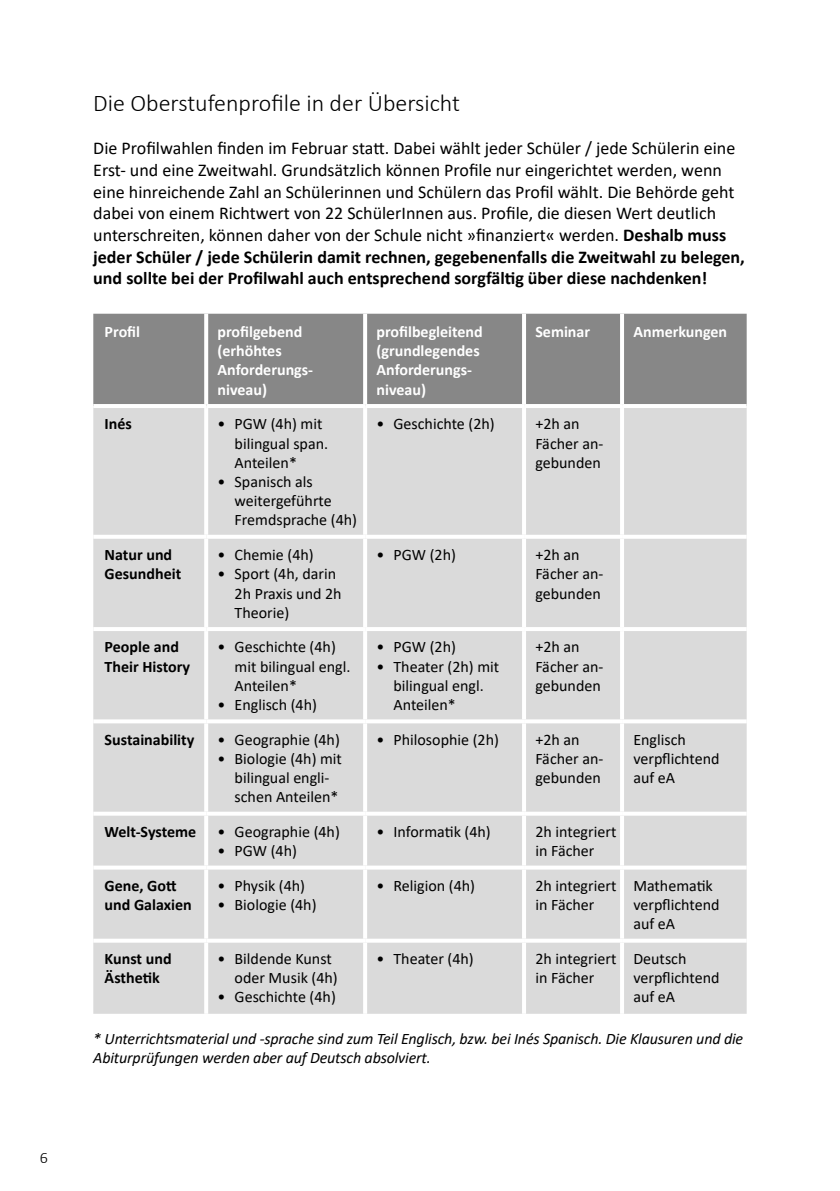
<style>
.page{position:relative;width:840px;height:1191px;background:#fff}
.page>*{position:absolute;margin:0;border:0;box-sizing:border-box;transform-origin:0 0}
.t1{font:300 24px "Calibri";color:#000}
.t2{font:18px/21.6px "Calibri";color:#000}
.t3{font:16px/19.2px "Calibri";color:#000}
.t4{font:italic 16px/19.2px "Calibri";letter-spacing:-.01em;color:#000}
.t5{font:700 16px/19.2px "Calibri";color:#fff}
.t6{font:700 16px/19.2px "Calibri";color:#000}
.t7{font:300 16px "Calibri";color:#000}
.s1{font-weight:700}
</style>
<div class="page">
<div style="left:93px;top:314px;width:653px;height:90px;background:#878787"></div>
<div style="left:93px;top:408px;width:653px;height:605px;background:#dadada"></div>
<svg style="left:204px;top:314px;width:4px;height:90px"></svg>
<svg style="left:363px;top:314px;width:4px;height:90px"></svg>
<svg style="left:521px;top:314px;width:4px;height:90px"></svg>
<svg style="left:619px;top:314px;width:4px;height:90px"></svg>
<hr style="left:204px;top:408px;width:4px;height:127px;background:#fff">
<hr style="left:363px;top:408px;width:4px;height:127px;background:#fff">
<svg style="left:521px;top:408px;width:4px;height:127px"></svg>
<svg style="left:619px;top:408px;width:4px;height:127px"></svg>
<hr style="left:93px;top:535px;width:113px;height:4px;background:#fff">
<hr style="left:206px;top:535px;width:159px;height:4px;background:#fff">
<hr style="left:204px;top:539px;width:4px;height:88px;background:#fff">
<hr style="left:365px;top:535px;width:158px;height:4px;background:#fff">
<hr style="left:363px;top:539px;width:4px;height:88px;background:#fff">
<hr style="left:523px;top:535px;width:98px;height:4px;background:#fff">
<svg style="left:521px;top:539px;width:4px;height:88px"></svg>
<hr style="left:621px;top:535px;width:125px;height:4px;background:#fff">
<svg style="left:619px;top:539px;width:4px;height:88px"></svg>
<hr style="left:93px;top:627px;width:113px;height:4px;background:#fff">
<hr style="left:206px;top:627px;width:159px;height:4px;background:#fff">
<hr style="left:204px;top:631px;width:4px;height:88px;background:#fff">
<hr style="left:365px;top:627px;width:158px;height:4px;background:#fff">
<hr style="left:363px;top:631px;width:4px;height:88px;background:#fff">
<hr style="left:523px;top:627px;width:98px;height:4px;background:#fff">
<svg style="left:521px;top:631px;width:4px;height:88px"></svg>
<hr style="left:621px;top:627px;width:125px;height:4px;background:#fff">
<svg style="left:619px;top:631px;width:4px;height:88px"></svg>
<svg style="left:93px;top:719px;width:113px;height:4px"></svg>
<svg style="left:206px;top:719px;width:159px;height:4px"></svg>
<hr style="left:204px;top:723px;width:4px;height:88px;background:#fff">
<svg style="left:365px;top:719px;width:158px;height:4px"></svg>
<hr style="left:363px;top:723px;width:4px;height:88px;background:#fff">
<svg style="left:523px;top:719px;width:98px;height:4px"></svg>
<svg style="left:521px;top:723px;width:4px;height:88px"></svg>
<svg style="left:621px;top:719px;width:125px;height:4px"></svg>
<svg style="left:619px;top:723px;width:4px;height:88px"></svg>
<svg style="left:93px;top:811px;width:113px;height:4px"></svg>
<svg style="left:206px;top:811px;width:159px;height:4px"></svg>
<hr style="left:204px;top:815px;width:4px;height:50px;background:#fff">
<svg style="left:365px;top:811px;width:158px;height:4px"></svg>
<hr style="left:363px;top:815px;width:4px;height:50px;background:#fff">
<svg style="left:523px;top:811px;width:98px;height:4px"></svg>
<svg style="left:521px;top:815px;width:4px;height:50px"></svg>
<svg style="left:621px;top:811px;width:125px;height:4px"></svg>
<svg style="left:619px;top:815px;width:4px;height:50px"></svg>
<hr style="left:204px;top:869px;width:4px;height:69px;background:#fff">
<hr style="left:363px;top:869px;width:4px;height:69px;background:#fff">
<svg style="left:521px;top:869px;width:4px;height:69px"></svg>
<svg style="left:619px;top:869px;width:4px;height:69px"></svg>
<hr style="left:204px;top:942px;width:4px;height:71px;background:#fff">
<hr style="left:363px;top:942px;width:4px;height:71px;background:#fff">
<svg style="left:521px;top:942px;width:4px;height:71px"></svg>
<svg style="left:619px;top:942px;width:4px;height:71px"></svg>
<svg style="left:93px;top:865px;width:113px;height:4px"></svg>
<svg style="left:206px;top:865px;width:159px;height:4px"></svg>
<svg style="left:365px;top:865px;width:158px;height:4px"></svg>
<svg style="left:523px;top:865px;width:98px;height:4px"></svg>
<svg style="left:621px;top:865px;width:125px;height:4px"></svg>
<svg style="left:93px;top:938px;width:113px;height:4px"></svg>
<svg style="left:206px;top:938px;width:159px;height:4px"></svg>
<svg style="left:365px;top:938px;width:158px;height:4px"></svg>
<svg style="left:523px;top:938px;width:98px;height:4px"></svg>
<svg style="left:621px;top:938px;width:125px;height:4px"></svg>
<p class="t7" style="left:40px;top:1147px;width:10px">6</p>
<h1 class="t1" style="left:93px;top:88px;width:368px">Die Oberstufenprofile in der Übersicht</h1>
<p class="t2" style="left:93px;top:137px;width:652px">Die Profilwahlen finden im Februar statt. Dabei wählt jeder Schüler / jede Schülerin eine Erst- und eine Zweitwahl. Grundsätzlich können Profile nur eingerichtet werden, wenn eine hinreichende Zahl an Schülerinnen und Schülern das Profil wählt. Die Behörde geht dabei von einem Richtwert von 22 SchülerInnen aus. Profile, die diesen Wert deutlich unterschreiten, können daher von der Schule nicht »finanziert« werden. <span class="s1">Deshalb muss jeder Schüler / jede Schülerin damit rechnen, gegebenenfalls die Zweitwahl zu belegen, und sollte bei der Profilwahl auch entsprechend sorgfältig über diese nachdenken!</span></p>
<p class="t5" style="left:105px;top:322px;width:37px">Profil</p>
<p class="t5" style="left:217px;top:322px;width:97px">profilgebend (erhöhtes<br>Anforderungs&shy;niveau)</p>
<p class="t5" style="left:376px;top:322px;width:108px">profilbegleitend (grundlegendes<br>Anforderungs&shy;niveau)</p>
<p class="t5" style="left:535px;top:322px;width:56px">Seminar</p>
<p class="t5" style="left:633px;top:322px;width:95px">Anmerkungen</p>
<p class="t6" style="left:105px;top:414px;width:29px">Inés</p>
<p class="t3" style="left:234px;top:414px;width:95px;text-indent:-17px">• PGW (4h) mit bilingual span.<br>Anteilen*</p>
<p class="t3" style="left:234px;top:472px;width:124px;text-indent:-17px">• Spanisch als weitergeführte<br>Fremdsprache (4h)</p>
<p class="t3" style="left:376px;top:414px;width:120px">• Geschichte (2h)</p>
<p class="t3" style="left:535px;top:414px;width:69px">+2h an<br>Fächer an&shy;gebunden</p>
<p class="t6" style="left:105px;top:545px;width:78px">Natur und<br>Gesundheit</p>
<p class="t3" style="left:217px;top:545px;width:98px">• Chemie (4h)</p>
<p class="t3" style="left:234px;top:564px;width:108px;text-indent:-17px">• Sport (4h, darin<br>2h Praxis und 2h<br>Theorie)</p>
<p class="t6" style="left:105px;top:637px;width:87px">People and<br>Their History</p>
<p class="t3" style="left:234px;top:637px;width:117px;text-indent:-17px">• Geschichte (4h) mit bilingual engl.<br>Anteilen*</p>
<p class="t3" style="left:217px;top:694px;width:101px">• Englisch (4h)</p>
<p class="t6" style="left:105px;top:729px;width:91px">Sustainability</p>
<p class="t3" style="left:217px;top:729px;width:124px">• Geographie (4h)</p>
<p class="t3" style="left:234px;top:748px;width:109px;text-indent:-17px">• Biologie (4h) mit bilingual engli&shy;schen Anteilen*</p>
<p class="t6" style="left:105px;top:822px;width:93px">Welt-Systeme</p>
<p class="t3" style="left:217px;top:821px;width:124px">• Geographie (4h)</p>
<p class="t3" style="left:217px;top:841px;width:81px">• PGW (4h)</p>
<p class="t6" style="left:105px;top:875px;width:89px">Gene, Gott und Galaxien</p>
<p class="t3" style="left:217px;top:875px;width:89px">• Physik (4h)</p>
<p class="t3" style="left:217px;top:894px;width:100px">• Biologie (4h)</p>
<p class="t3" style="left:376px;top:545px;width:81px">• PGW (2h)</p>
<p class="t3" style="left:535px;top:545px;width:69px">+2h an<br>Fächer an&shy;gebunden</p>
<p class="t3" style="left:376px;top:637px;width:81px">• PGW (2h)</p>
<p class="t3" style="left:393px;top:656px;width:107px;text-indent:-17px">• Theater (2h) mit bilingual engl.<br>Anteilen*</p>
<p class="t3" style="left:535px;top:637px;width:69px">+2h an<br>Fächer an&shy;gebunden</p>
<p class="t3" style="left:376px;top:729px;width:124px">• Philosophie (2h)</p>
<p class="t3" style="left:535px;top:729px;width:69px">+2h an<br>Fächer an&shy;gebunden</p>
<p class="t3" style="left:633px;top:729px;width:88px">Englisch verpflichtend auf eA</p>
<p class="t3" style="left:376px;top:821px;width:116px">• Informatik (4h)</p>
<p class="t3" style="left:535px;top:821px;width:82px">2h integriert in Fächer</p>
<p class="t3" style="left:376px;top:875px;width:100px">• Religion (4h)</p>
<p class="t3" style="left:535px;top:875px;width:82px">2h integriert in Fächer</p>
<p class="t3" style="left:633px;top:875px;width:88px">Mathematik verpflichtend auf eA</p>
<p class="t3" style="left:376px;top:948px;width:99px">• Theater (4h)</p>
<p class="t3" style="left:535px;top:948px;width:82px">2h integriert in Fächer</p>
<p class="t3" style="left:633px;top:948px;width:88px">Deutsch verpflichtend auf eA</p>
<p class="t4" style="left:93px;top:1028px;width:651px">* Unterrichtsmaterial und -sprache sind zum Teil Englisch, bzw. bei Inés Spanisch. Die Klausuren und die<br>Abiturprüfungen werden aber auf Deutsch absolviert.</p>
<p class="t6" style="left:105px;top:949px;width:68px">Kunst und<br>Ästhetik</p>
<p class="t3" style="left:234px;top:948px;width:105px;text-indent:-17px">• Bildende Kunst oder Musik (4h)</p>
<p class="t3" style="left:217px;top:987px;width:120px">• Geschichte (4h)</p>
</div>
